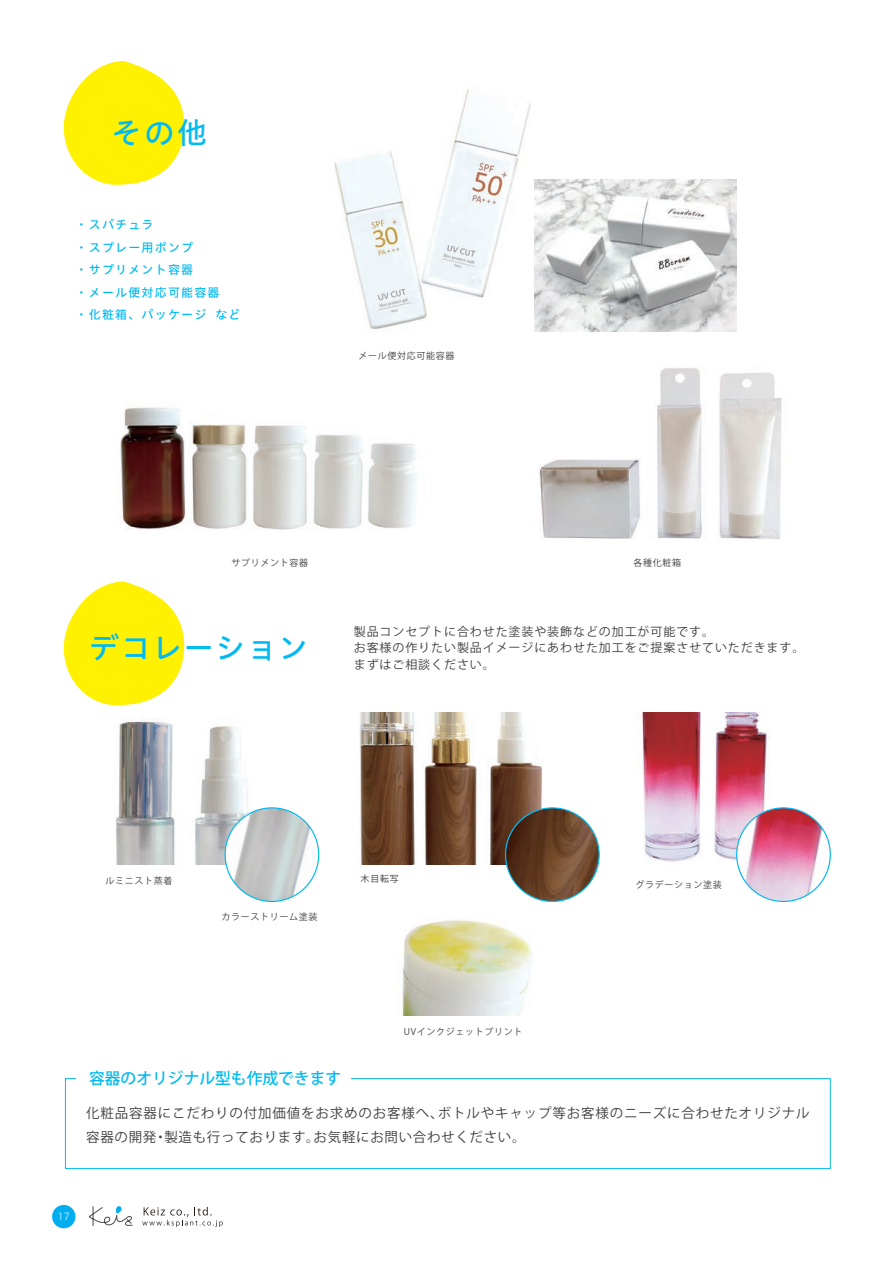
<style>
.page{position:relative;width:893px;height:1263px;background:#fff}
.page>*{position:absolute;margin:0;border:0;box-sizing:border-box;transform-origin:0 0}
.t1{font:30px "Hiragino UD Sans Std W5";letter-spacing:.05em;color:#00baf1}
.t2{font:500 15.75px "Koz Go Pr 6 N";color:#00baf1}
.t3{font:13.5px/24px "Koz Go Pr 6 N";letter-spacing:.06em;color:#3e3e3f}
.t4{font:12px/16.5px "Koz Go Pr 6 N";letter-spacing:.075em;color:#3e3e3f}
.t5{font:12px/22.5px "Hiragino UD Sans Std W5";letter-spacing:.1em;color:#00baf1}
.t6{font:9.6px "Hira Maru Std W2";color:#fff}
.t7{font:9px "Koz Go Pr 6 N";letter-spacing:.075em;color:#3e3e3f}
</style>
<div class="page">
<div style="left:65px;top:1078px;width:766px;height:91px;border:1px solid #00baf1"></div>
<img style="left:402px;top:920px;width:130px;height:95px">
<img style="left:539px;top:368px;width:243px;height:172px">
<div style="left:76px;top:1068px;width:274px;height:22px;background:#fff"></div>
<img style="left:120px;top:407px;width:296px;height:123px">
<svg style="left:64px;top:61px;width:120px;height:124px"></svg>
<svg style="left:64px;top:581px;width:120px;height:124px"></svg>
<img style="left:334px;top:89px;width:213px;height:241px">
<img style="left:534px;top:180px;width:203px;height:152px">
<img style="left:642px;top:712px;width:149px;height:151px">
<img style="left:115px;top:719px;width:165px;height:146px">
<img style="left:359px;top:713px;width:187px;height:152px">
<img style="left:225px;top:808px;width:94px;height:93px">
<img style="left:506px;top:808px;width:93px;height:93px;border-radius:47px">
<img style="left:737px;top:808px;width:93px;height:93px">
<svg style="left:88px;top:1206px;width:45px;height:20px"></svg>
<svg style="left:142px;top:1207px;width:81px;height:20px"></svg>
<div style="left:52px;top:1205px;width:23px;height:23px;background:#00aeef;border-radius:50%"></div>
<h1 class="t1" style="left:112px;top:110px;width:97px">その他</h1>
<p class="t5" style="left:76px;top:213px;width:166px">・スパチュラ<br>・スプレー用ポンプ<br>・サプリメント容器<br>・メール便対応可能容器<br>・化粧箱、パッケージ など</p>
<p class="t7" style="left:358px;top:350px;width:98px">メール便対応可能容器</p>
<p class="t7" style="left:231px;top:558px;width:78px">サプリメント容器</p>
<h1 class="t1" style="left:89px;top:625px;width:220px">デコレーション</h1>
<p class="t7" style="left:633px;top:558px;width:49px">各種化粧箱</p>
<p class="t4" style="left:354px;top:623px;width:452px">製品コンセプトに合わせた塗装や装飾などの加工が可能です。<br>お客様の作りたい製品イメージにあわせた加工をご提案させていただきます。まずはご相談ください。</p>
<p class="t7" style="left:106px;top:876px;width:69px">ルミニスト蒸着</p>
<p class="t7" style="left:361px;top:874px;width:40px">木目転写</p>
<p class="t7" style="left:221px;top:912px;width:98px">カラーストリーム塗装</p>
<p class="t7" style="left:635px;top:880px;width:88px">グラデーション塗装</p>
<p class="t7" style="left:404px;top:1026px;width:120px">UVインクジェットプリント</p>
<p class="t2" style="left:89px;top:1070px;width:253px">容器のオリジナル型も作成できます</p>
<p class="t3" style="left:86px;top:1101px;width:725px">化粧品容器にこだわりの付加価値をお求めのお客様へ、ボトルやキャップ等お客様のニーズに合わせたオリジナル容器の開発・製造も行っております。お気軽にお問い合わせください。</p>
<p class="t6" style="left:58px;top:1209px;width:14px">17</p>
</div>
